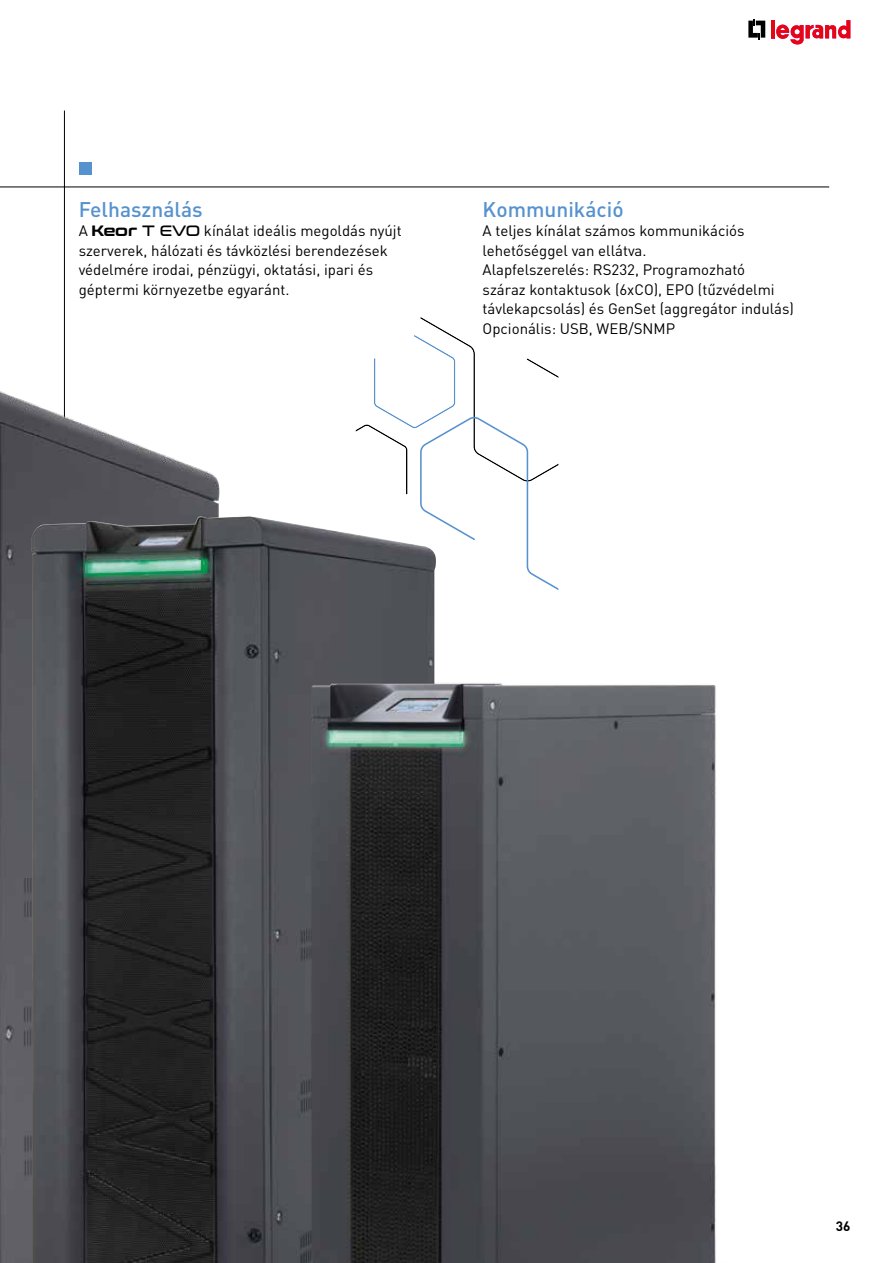
<style>
.page{position:relative;width:893px;height:1263px;background:#fff}
.page>*{position:absolute;margin:0;border:0;box-sizing:border-box;transform-origin:0 0}
.t1{font:500 21px "DIN Pro";color:#5692ce}
.t2{font:15px/19.5px "DIN Pro";color:#000}
.t3{font:700 13.5px "DIN Pro";color:#000}
.s1{font-family:"Conthrax Rg";font-weight:700}
.s2{font-family:"Conthrax Rg"}
</style>
<div class="page">
<svg style="left:748px;top:19px;width:17px;height:20px"></svg>
<hr style="left:771px;top:20px;width:4px;height:18px;background:#e30613">
<svg style="left:776px;top:20px;width:74px;height:25px"></svg>
<svg style="left:356px;top:317px;width:202px;height:273px"></svg>
<hr style="left:64px;top:111px;width:1px;height:327px;background:#000">
<div style="left:79px;top:162px;width:12px;height:13px;background:#5692ce"></div>
<hr style="left:0;top:187px;width:829px;height:1px;background:#000">
<img style="left:0;top:369px;width:220px;height:894px">
<img style="left:32px;top:516px;width:404px;height:747px">
<img style="left:278px;top:671px;width:438px;height:592px">
<h1 class="t1" style="left:79px;top:195px;width:125px">Felhasználás</h1>
<p class="t2" style="left:79px;top:220px;width:324px">A <span class="s1">Keor</span> <span class="s2">T EVO</span> kínálat ideális megoldás nyújt szerverek, hálózati és távközlési berendezések védelmére irodai, pénzügyi, oktatási, ipari és géptermi környezetbe egyaránt.</p>
<h1 class="t1" style="left:483px;top:195px;width:142px">Kommunikáció</h1>
<p class="t2" style="left:483px;top:220px;width:313px">A teljes kínálat számos kommunikációs lehetőséggel van ellátva.<br>Alapfelszerelés: RS232, Programozható<br>száraz kontaktusok (6xCO), EPO (tűzvédelmi távlekapcsolás) és GenSet (aggregátor indulás)<br>Opcionális: USB, WEB/SNMP</p>
<p class="t3" style="left:836px;top:1217px;width:16px">36</p>
</div>
